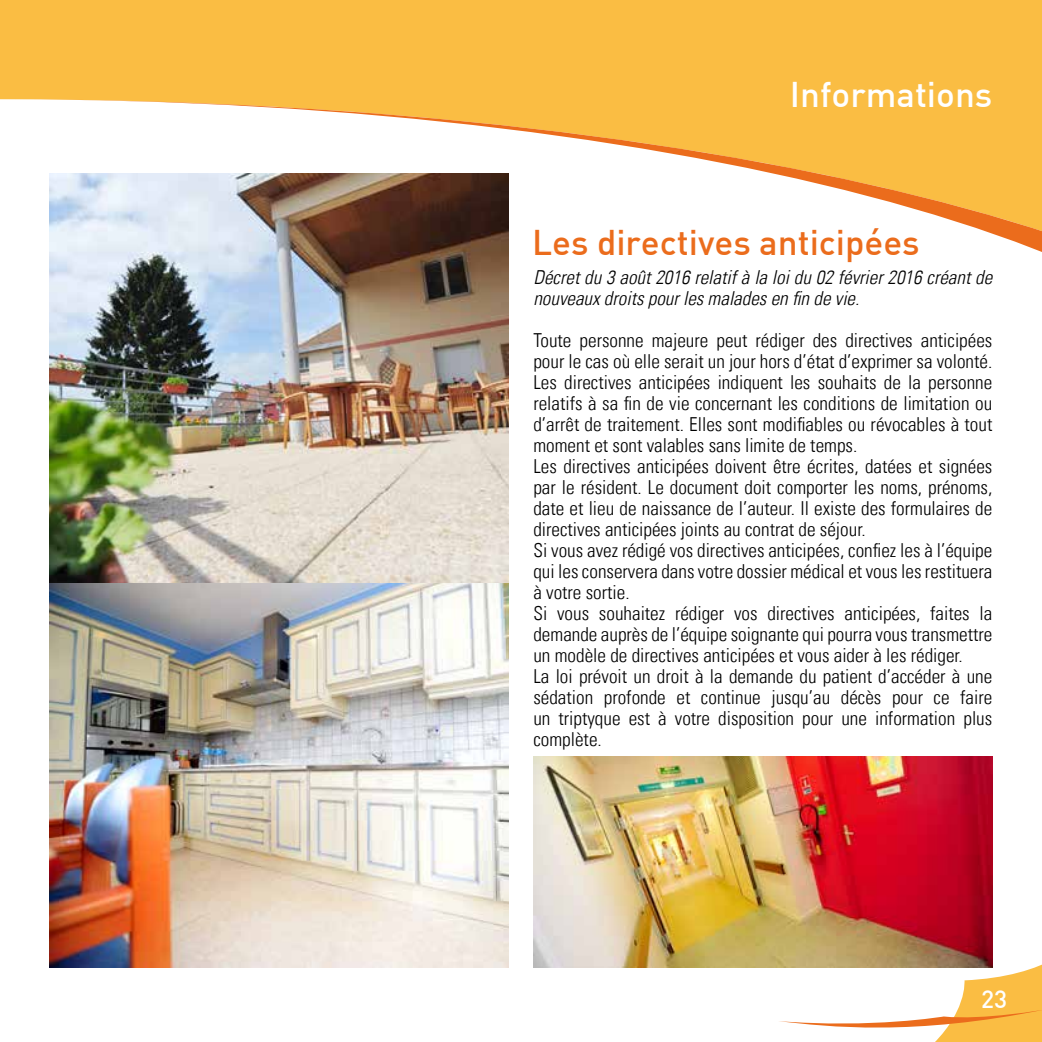
<style>
.page{position:relative;width:1042px;height:1042px;background:#fff}
.page>*{position:absolute;margin:0;border:0;box-sizing:border-box;transform-origin:0 0}
.t1{font:500 35px "DIN";color:#eb6c1c}
.t2{font:500 35px "DIN";color:#fff}
.t3{font:500 24.5px "DIN";color:#fff}
.t4{font:300 condensed 19.25px/21px "Univers LT";color:#000}
.t5{font:italic 300 condensed 19.25px/21px "Univers LT";color:#000}
</style>
<div class="page">
<div style="left:1px;top:0;width:1041px;height:99px;background:#fabd43"></div>
<svg style="left:0;top:99px;width:1042px;height:372px"></svg>
<hr style="left:0;top:0;width:1px;height:99px;background:#fabd43">
<svg style="left:935px;top:853px;width:107px;height:189px"></svg>
<svg style="left:779px;top:1009px;width:263px;height:27px"></svg>
<img style="left:534px;top:756px;width:458px;height:212px">
<img style="left:50px;top:582px;width:459px;height:385px">
<img style="left:50px;top:174px;width:459px;height:408px">
<h1 class="t2" style="left:790px;top:72px;width:204px">Informations</h1>
<h1 class="t1" style="left:532px;top:220px;width:389px">Les directives anticipées</h1>
<p class="t5" style="left:533px;top:267px;width:460px">Décret du 3 août 2016 relatif à la loi du 02 février 2016 créant de nouveaux droits pour les malades en fin de vie.</p>
<p class="t4" style="left:533px;top:330px;width:460px">Toute personne majeure peut rédiger des directives anticipées pour le cas où elle serait un jour hors d’état d’exprimer sa volonté.<br>Les directives anticipées indiquent les souhaits de la personne relatifs à sa fin de vie concernant les conditions de limitation ou d’arrêt de traitement. Elles sont modifiables ou révocables à tout moment et sont valables sans limite de temps.<br>Les directives anticipées doivent être écrites, datées et signées par le résident. Le document doit comporter les noms, prénoms, date et lieu de naissance de l’auteur. Il existe des formulaires de directives anticipées joints au contrat de séjour.<br>Si vous avez rédigé vos directives anticipées, confiez les à l’équipe qui les conservera dans votre dossier médical et vous les restituera à votre sortie.<br>Si vous souhaitez rédiger vos directives anticipées, faites la demande auprès de l’équipe soignante qui pourra vous transmettre un modèle de directives anticipées et vous aider à les rédiger.<br>La loi prévoit un droit à la demande du patient d’accéder à une sédation profonde et continue jusqu’au décès pour ce faire un triptyque est à votre disposition pour une information plus complète.</p>
<p class="t3" style="left:981px;top:983px;width:28px">23</p>
</div>
